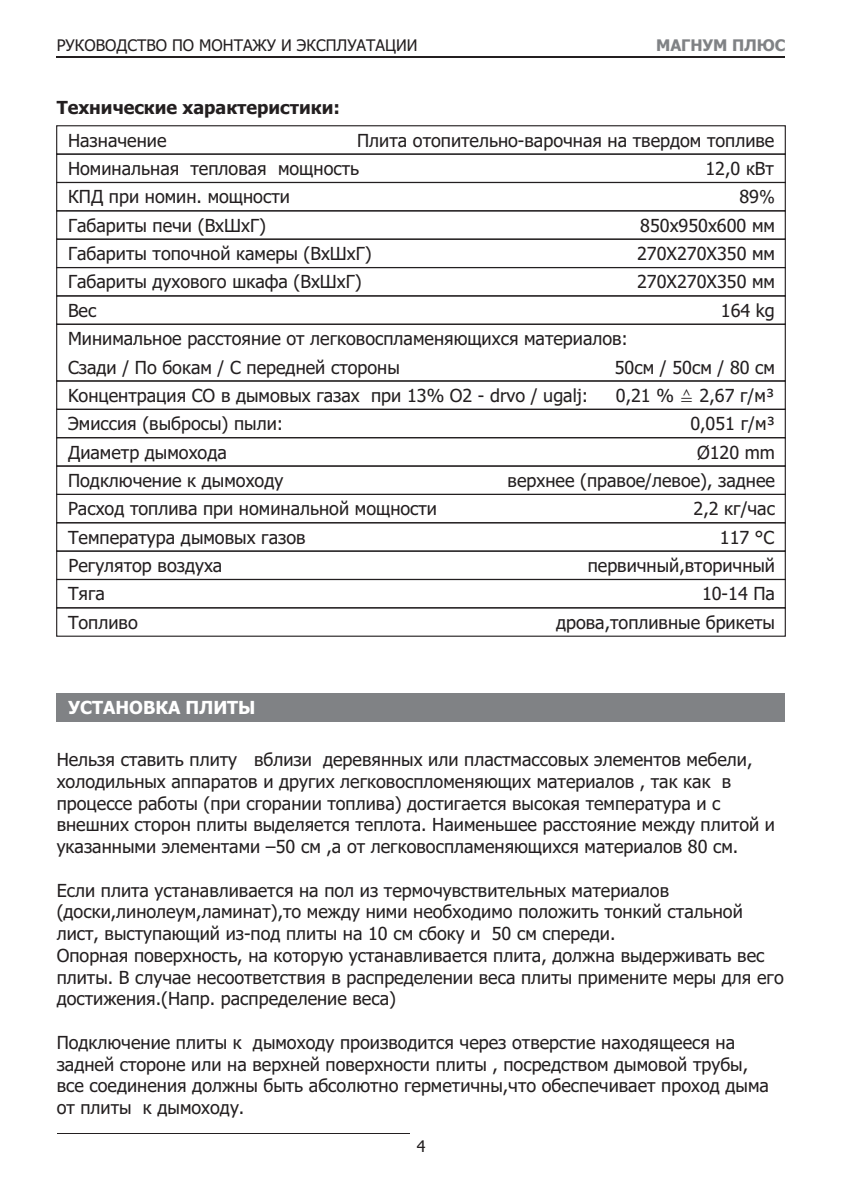
<style>
.page{position:relative;width:842px;height:1191px;background:#fff}
.page>*{position:absolute;margin:0;border:0;box-sizing:border-box;transform-origin:0 0}
.t1{font:18px/21.8px "Tahoma";color:#231f20}
.t2{font:700 18px "Tahoma";color:#231f20}
.t3{font:700 18px "Tahoma";color:#fff}
.t4{font:16px "Tahoma";color:#231f20}
.t5{font:700 16px "Tahoma";color:#808285}
.s1{font-family:"Arial"}
.s2{font-family:"Lucida Sans Unicode"}
</style>
<div class="page">
<div style="left:57px;top:693px;width:728px;height:28px;background:#808285"></div>
<hr style="left:57px;top:1133px;width:353px;height:1px;background:#231f20">
<div style="left:56px;top:465px;width:730px;height:30px;border:1px solid #231f20"></div>
<div style="left:56px;top:494px;width:730px;height:29px;border:1px solid #231f20"></div>
<div style="left:56px;top:522px;width:730px;height:29px;border:1px solid #231f20"></div>
<div style="left:56px;top:607px;width:730px;height:30px;border:1px solid #231f20"></div>
<div style="left:56px;top:437px;width:730px;height:29px;border:1px solid #231f20"></div>
<div style="left:56px;top:125px;width:730px;height:30px;border:1px solid #231f20"></div>
<div style="left:56px;top:154px;width:730px;height:29px;border:1px solid #231f20"></div>
<div style="left:56px;top:182px;width:730px;height:29px;border:1px solid #231f20"></div>
<div style="left:56px;top:210px;width:730px;height:30px;border:1px solid #231f20"></div>
<div style="left:56px;top:239px;width:730px;height:29px;border:1px solid #231f20"></div>
<div style="left:56px;top:295px;width:730px;height:30px;border:1px solid #231f20"></div>
<div style="left:56px;top:324px;width:730px;height:57px;border:1px solid #231f20"></div>
<div style="left:56px;top:380px;width:730px;height:30px;border:1px solid #231f20"></div>
<div style="left:56px;top:409px;width:730px;height:29px;border:1px solid #231f20"></div>
<hr style="left:57px;top:57px;width:728px;height:1px;background:#231f20">
<div style="left:56px;top:267px;width:730px;height:29px;border:1px solid #231f20"></div>
<div style="left:56px;top:550px;width:730px;height:30px;border:1px solid #231f20"></div>
<p class="t4" style="left:57px;top:39px;width:362px">РУКОВОДСТВО ПО МОНТАЖУ И ЭКСПЛУАТАЦИИ</p>
<p class="t5" style="left:656px;top:39px;width:131px">МАГНУМ ПЛЮС</p>
<p class="t2" style="left:57px;top:101px;width:285px">Технические характеристики:</p>
<p class="t1" style="left:68px;top:131px;width:100px">Назначение</p>
<p class="t1" style="left:68px;top:127px;width:708px;line-height:28.4px;text-indent:289px">Плита отопительно-варочная на твердом топливе<br>Номинальная тепловая мощность<br>КПД при номин. мощности<br>Габариты печи (ВxШxГ)</p>
<p class="t1" style="left:705px;top:159px;width:70px">12,0 кВт</p>
<p class="t1" style="left:739px;top:187px;width:37px">89<span class="s1">%</span></p>
<p class="t1" style="left:640px;top:216px;width:136px">850x950x600 мм</p>
<p class="t1" style="left:68px;top:244px;width:305px">Габариты топочной камеры (ВxШxГ)</p>
<p class="t1" style="left:637px;top:244px;width:139px">270X270X350 мм</p>
<p class="t1" style="left:68px;top:297px;width:561px;line-height:28.4px">Вес<br>Минимальное расстояние от легковоспламеняющихся материалов:<br>Сзади / По бокам / С передней стороны<br>Kонцентрация CO в дымовых газах при 13% O2 - drvo / ugalj:</p>
<p class="t1" style="left:68px;top:272px;width:295px">Габариты духового шкафа (ВхШхГ)</p>
<p class="t1" style="left:637px;top:272px;width:139px">270X270X350 мм</p>
<p class="t1" style="left:721px;top:301px;width:56px">164 kg</p>
<p class="t1" style="left:615px;top:357px;width:162px">50см / 50см / 80 см</p>
<p class="t1" style="left:616px;top:386px;width:160px">0,21 % <span class="s2">≙</span> 2,67 г/м³</p>
<p class="t1" style="left:68px;top:414px;width:217px">Эмиссия (выбросы) пыли:</p>
<p class="t1" style="left:690px;top:414px;width:87px">0,051 г/м³</p>
<p class="t1" style="left:68px;top:442px;width:160px">Диаметр дымохода</p>
<p class="t1" style="left:697px;top:442px;width:80px">Ø120 mm</p>
<p class="t1" style="left:68px;top:471px;width:217px">Подключение к дымоходу</p>
<p class="t1" style="left:508px;top:471px;width:269px">верхнее (правое/левое), заднее</p>
<p class="t1" style="left:68px;top:499px;width:371px">Расход топлива при номинальной мощности</p>
<p class="t1" style="left:693px;top:499px;width:83px">2,2 кг/час</p>
<p class="t1" style="left:68px;top:528px;width:239px">Температура дымовых газов</p>
<p class="t1" style="left:720px;top:528px;width:56px">117 °C</p>
<p class="t1" style="left:68px;top:584px;width:38px">Тяга</p>
<p class="t1" style="left:702px;top:584px;width:75px">10-14 Па</p>
<p class="t1" style="left:68px;top:613px;width:71px">Топливо</p>
<p class="t1" style="left:556px;top:613px;width:221px">дрова,топливные брикеты</p>
<p class="t1" style="left:68px;top:556px;width:155px">Регулятор воздуха</p>
<p class="t1" style="left:588px;top:556px;width:189px">первичный,вторичный</p>
<p class="t3" style="left:68px;top:700px;width:189px">УСТАНОВКА ПЛИТЫ</p>
<p class="t1" style="left:57px;top:750px;width:720px">Нельзя ставить плиту вблизи деревянных или пластмассовых элементов мебели, холодильных аппаратов и других легковоспломеняющих материалов , так как в процессе работы (при сгорании топлива) достигается высокая температура и с внешних сторон плиты выделяется теплота. Наименьшее расстояние между плитой и указанными элементами –50 см ,а от легковоспламеняющихся материалов 80 см.</p>
<p class="t1" style="left:57px;top:880px;width:729px">Если плита устанавливается на пол из термочувствительных материалов (доски,линолеум,ламинат),то между ними необходимо положить тонкий стальной лист, выступающий из-под плиты на 10 см сбоку и 50 см спереди.<br>Опорная поверхность, на которую устанавливается плита, должна выдерживать вес плиты. В случае несоответствия в распределении веса плиты примените меры для его достижения.(Напр. распределение веса)</p>
<p class="t1" style="left:57px;top:1032px;width:714px">Подключение плиты к дымоходу производится через отверстие находящееся на задней стороне или на верхней поверхности плиты , посредством дымовой трубы, все соединения должны быть абсолютно герметичны,что обеспечивает проход дыма от плиты к дымоходу.</p>
<p class="t4" style="left:417px;top:1139px;width:10px">4</p>
</div>
